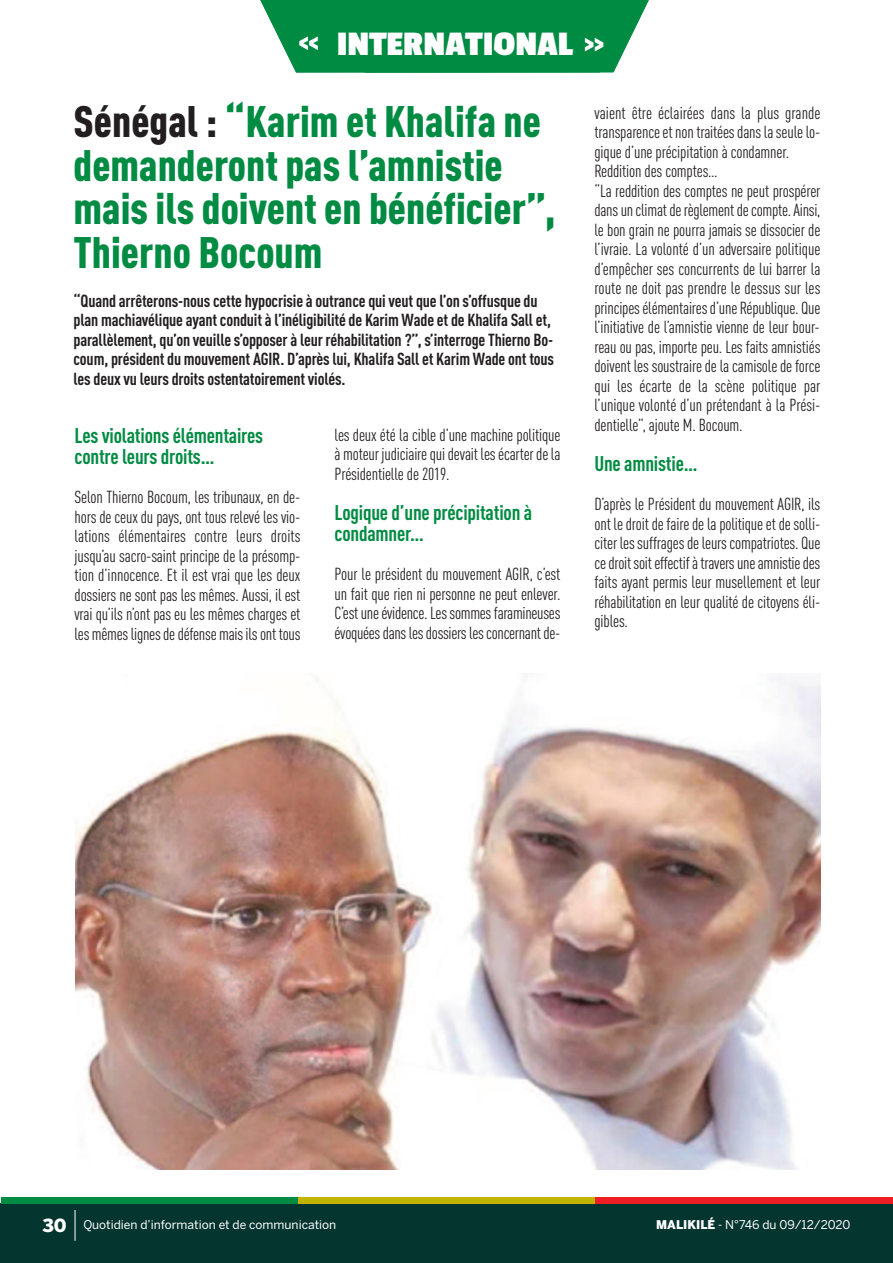
<style>
.page{position:relative;width:893px;height:1263px;background:#fff}
.page>*{position:absolute;margin:0;border:0;box-sizing:border-box;transform-origin:0 0}
.t1{font:900 condensed 43.5px/43.5px "DIN Pro";color:#008b43}
.t2{font:700 36px "Passion One";color:#fff}
.t3{font:700 condensed 21px/21px "DIN Pro";letter-spacing:-.01em;color:#008b43}
.t4{font:condensed 17.25px/19.5px "DIN Pro";letter-spacing:-.01em;color:#231f20;text-align:justify}
.t5{font:700 condensed 17.25px/19.5px "DIN Pro";letter-spacing:-.01em;color:#231f20}
.t6{font:12px "Benton Sans";color:#fff}
.s1{color:#231f20}
.s2{font-weight:900;font-size:18px}
.s3{font-weight:900}
</style>
<div class="page">
<div style="left:1px;top:1203px;width:892px;height:60px;background:#05352f"></div>
<div style="left:1px;top:1197px;width:297px;height:6px;background:#008b43"></div>
<div style="left:298px;top:1197px;width:298px;height:6px;background:#c0b301"></div>
<div style="left:596px;top:1197px;width:297px;height:6px;background:#ee1d23"></div>
<hr style="left:75px;top:1210px;width:1px;height:31px;background:#fff">
<svg style="left:260px;top:0;width:389px;height:72px;background:#199655"></svg>
<img style="left:75px;top:676px;width:746px;height:493px">
<h2 class="t2" style="left:337px;top:25px;width:237px">INTERNATIONAL</h2>
<h1 class="t1" style="left:74px;top:104px;width:484px"><span class="s1">Sénégal :</span> “Karim et Khalifa ne demanderont pas l’amnistie mais ils doivent en bénéficier”,<br>Thierno Bocoum</h1>
<p class="t5" style="left:74px;top:292px;width:482px">“Quand arrêterons-nous cette hypocrisie à outrance qui veut que l’on s’offusque du plan machiavélique ayant conduit à l’inéligibilité de Karim Wade et de Khalifa Sall et, parallèlement, qu’on veuille s’opposer à leur réhabilitation ?”, s’interroge Thierno Bo&shy;coum, président du mouvement AGIR. D’après lui, Khalifa Sall et Karim Wade ont tous les deux vu leurs droits ostentatoirement violés.</p>
<p class="t3" style="left:75px;top:427px;width:190px">Les violations élémentaires contre leurs droits…</p>
<p class="t4" style="left:75px;top:489px;width:227px">Selon Thierno Bocoum, les tribunaux, en de&shy;hors de ceux du pays, ont tous relevé les vio&shy;lations élémentaires contre leurs droits jusqu’au sacro-saint principe de la présomp&shy;tion d’innocence. Et il est vrai que les deux dossiers ne sont pas les mêmes. Aussi, il est vrai qu’ils n’ont pas eu les mêmes charges et lesmêmeslignesdedéfensemaisilsont tous</p>
<p class="t4" style="left:335px;top:427px;width:227px">les deux été la cible d’une machine politique à moteur judiciairequidevait lesécarterdela Présidentielle de 2019.</p>
<p class="t3" style="left:334px;top:504px;width:199px">Logique d’une précipitation à condamner…</p>
<p class="t4" style="left:334px;top:566px;width:227px">Pour le président du mouvement AGIR, c’est un fait que rien ni personne ne peut enlever.<br>C’estuneévidence.Lessommesfaramineuses évoquéesdanslesdossierslesconcernantde-</p>
<p class="t4" style="left:594px;top:104px;width:227px;text-align:left">vaient être éclairées dans la plus grande transparence et non traitées dans la seule lo&shy;gique d’une précipitation à condamner.<br>Reddition des comptes…<br>“La reddition des comptes ne peut prospérer dansunclimatderèglementdecompte.Ainsi, le bon grain ne pourra jamais se dissocier de l’ivraie. La volonté d’un adversaire politique d’empêcher ses concurrents de lui barrer la route ne doit pas prendre le dessus sur les principesélémentairesd’une République. Que l’initiative de l’amnistie vienne de leur bour&shy;reau ou pas, importe peu. Les faits amnistiés doivent les soustraire de la camisole de force qui les écarte de la scène politique par l’unique volonté d’un prétendant à la Prési&shy;dentielle”, ajoute M. Bocoum.</p>
<p class="t3" style="left:594px;top:455px;width:104px">Une amnistie…</p>
<p class="t4" style="left:594px;top:496px;width:227px">D’après le Président du mouvement AGIR, ils ont le droit de faire de la politique et de solli&shy;citer lessuffragesdeleurscompatriotes. Que cedroitsoiteffectifàtraversuneamnistiedes faits ayant permis leur musellement et leur réhabilitation en leur qualité de citoyens éli&shy;gibles.</p>
<p class="t6" style="left:43px;top:1218px;width:295px"><span class="s2">30</span> Quotidien d’information et de communication</p>
<p class="t6" style="left:656px;top:1218px;width:196px"><span class="s3">MALIKILÉ</span> - N°746 du 09/12/2020</p>
</div>
